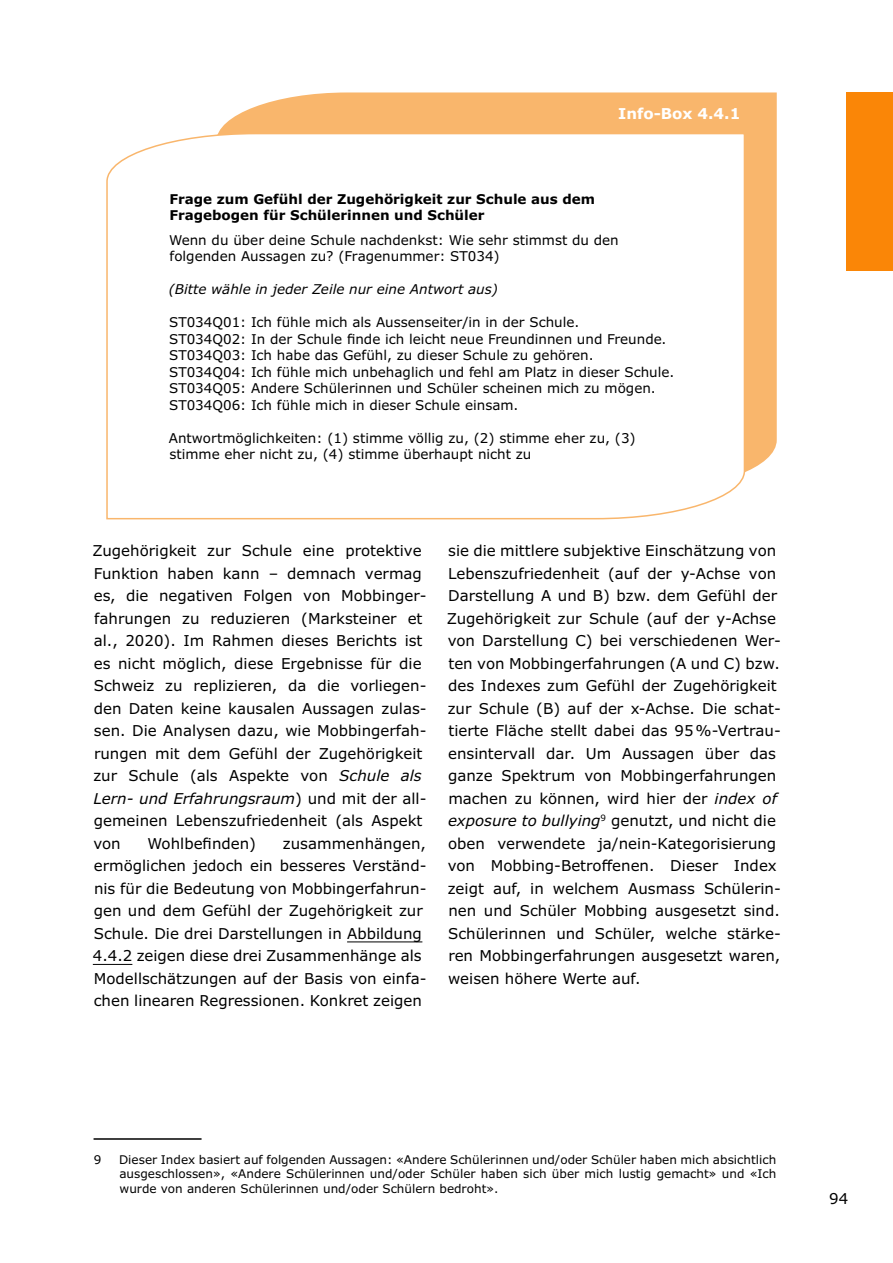
<style>
.page{position:relative;width:893px;height:1263px;background:#fff}
.page>*{position:absolute;margin:0;border:0;box-sizing:border-box;transform-origin:0 0}
.t1{font:15px/22.5px "Verdana Pro";color:#000}
.t2{font:700 15px "Verdana Pro";color:#fff}
.t3{font:13.5px/16.5px "Verdana Pro";color:#000}
.t4{font:700 13.5px/16.2px "Verdana Pro";color:#000}
.t5{font:italic 13.5px "Verdana Pro";color:#000}
.t6{font:12px/14.4px "Verdana Pro";color:#000;text-align:justify}
.s1{font-style:italic}
</style>
<div class="page">
<hr style="left:347px;top:941px;width:75px;height:1px;background:#000">
<hr style="left:93px;top:964px;width:39px;height:1px;background:#000">
<hr style="left:94px;top:1138px;width:108px;height:2px;background:#000">
<div style="left:846px;top:92px;width:47px;height:179px;background:#fa8607"></div>
<svg style="left:219px;top:92px;width:558px;height:380px;background:#f9ba74"></svg>
<svg style="left:106px;top:132px;width:640px;height:388px"></svg>
<p class="t2" style="left:618px;top:104px;width:124px">Info-Box 4.4.1</p>
<p class="t4" style="left:169px;top:191px;width:427px">Frage zum Gefühl der Zugehörigkeit zur Schule aus dem<br>Fragebogen für Schülerinnen und Schüler</p>
<p class="t3" style="left:169px;top:232px;width:451px">Wenn du über deine Schule nachdenkst: Wie sehr stimmst du den folgenden Aussagen zu? (Fragenummer: ST034)</p>
<p class="t5" style="left:169px;top:281px;width:331px">(Bitte wähle in jeder Zeile nur eine Antwort aus)</p>
<p class="t3" style="left:169px;top:314px;width:507px">ST034Q01: Ich fühle mich als Aussenseiter/in in der Schule.<br>ST034Q02: In der Schule finde ich leicht neue Freundinnen und Freunde.<br>ST034Q03: Ich habe das Gefühl, zu dieser Schule zu gehören.<br>ST034Q04: Ich fühle mich unbehaglich und fehl am Platz in dieser Schule.<br>ST034Q05: Andere Schülerinnen und Schüler scheinen mich zu mögen.<br>ST034Q06: Ich fühle mich in dieser Schule einsam.</p>
<p class="t3" style="left:169px;top:430px;width:468px">Antwortmöglichkeiten: (1) stimme völlig zu, (2) stimme eher zu, (3) stimme eher nicht zu, (4) stimme überhaupt nicht zu</p>
<p class="t1" style="left:92px;top:540px;width:336px">Zugehörigkeit zur Schule eine protektive Funktion haben kann – demnach vermag es, die negativen Folgen von Mobbinger&shy;fahrungen zu reduzieren (Marksteiner et al., 2020). Im Rahmen dieses Berichts ist es nicht möglich, diese Ergebnisse für die Schweiz zu replizieren, da die vorliegen&shy;den Daten keine kausalen Aussagen zulas&shy;sen. Die Analysen dazu, wie Mobbingerfah&shy;rungen mit dem Gefühl der Zugehörigkeit zur Schule (als Aspekte von <span class="s1">Schule als Lern- und Erfahrungsraum</span>) und mit der all&shy;gemeinen Lebenszufriedenheit (als Aspekt von</p>
<p class="t1" style="left:148px;top:832px;width:110px">Wohlbefinden)</p>
<p class="t1" style="left:93px;top:832px;width:335px;text-indent:190px">zusammenhängen, ermöglichen jedoch ein besseres Verständ&shy;nis für die Bedeutung von Mobbingerfahrun&shy;gen und dem Gefühl der Zugehörigkeit zur Schule. Die drei Darstellungen in Abbildung 4.4.2 zeigen diese drei Zusammenhänge als Modellschätzungen auf der Basis von einfa&shy;chen linearen Regressionen. Konkret zeigen</p>
<p class="t1" style="left:447px;top:540px;width:336px">sie die mittlere subjektive Einschätzung von Lebenszufriedenheit (auf der y-Achse von Darstellung A und B) bzw. dem Gefühl der Zugehörigkeit zur Schule (auf der y-Achse von Darstellung C) bei verschiedenen Wer&shy;ten von Mobbingerfahrungen (A und C) bzw. des Indexes zum Gefühl der Zugehörigkeit zur Schule (B) auf der x-Achse. Die schat&shy;tierte Fläche stellt dabei das 95%-Vertrau&shy;ensintervall dar. Um Aussagen über das ganze Spektrum von Mobbingerfahrungen machen zu können, wird hier der <span class="s1">index of exposure to bullying</span><sup>9</sup> genutzt, und nicht die oben verwendete ja/nein-Kategorisierung von Mobbing-Betroffenen. Dieser Index zeigt auf, in welchem Ausmass Schülerin&shy;nen und Schüler Mobbing ausgesetzt sind.<br>Schülerinnen und Schüler, welche stärke&shy;ren Mobbingerfahrungen ausgesetzt waren, weisen höhere Werte auf.</p>
<p class="t6" style="left:94px;top:1152px;width:9px">9</p>
<p class="t6" style="left:119px;top:1152px;width:659px">Dieser Index basiert auf folgenden Aussagen: «Andere Schülerinnen und/oder Schüler haben mich absichtlich ausgeschlossen», «Andere Schülerinnen und/oder Schüler haben sich über mich lustig gemacht» und «Ich wurde von anderen Schülerinnen und/oder Schülern bedroht».</p>
<p class="t1" style="left:829px;top:1188px;width:21px">94</p>
</div>
